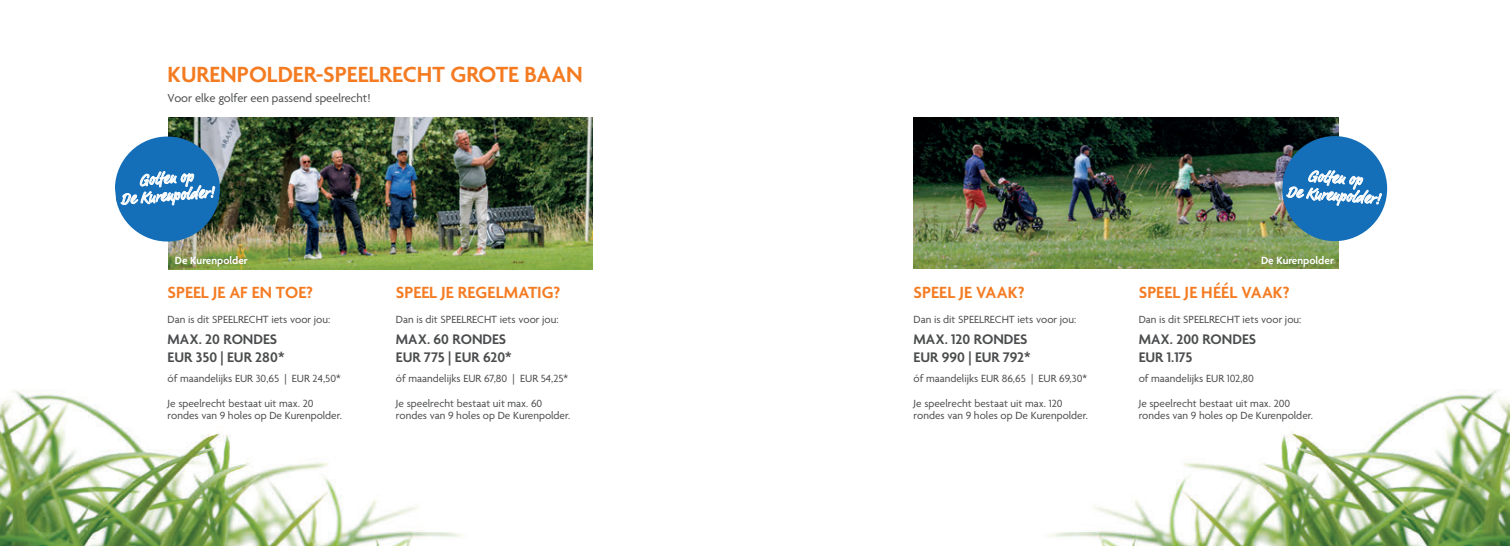
<style>
.page{position:relative;width:1510px;height:546px;background:#fff}
.page>*{position:absolute;margin:0;border:0;box-sizing:border-box;transform-origin:0 0}
.t1{font:600 23.75px "Agenda";color:#f47b21}
.t2{font:600 17.5px "Agenda";color:#f47b21}
.t3{font:16.12px/17.4px "Market OT";color:#fff;text-align:center}
.t4{font:600 15px/17.5px "Agenda";color:#4b4c4d}
.t5{font:12.5px "Agenda";color:#4b4c4d}
.t6{font:11.25px/12.5px "Agenda";color:#4b4c4d}
.t7{font:600 11.25px "Agenda";color:#fff}
</style>
<div class="page">
<img style="left:0;top:389px;width:1509px;height:157px">
<img style="left:913px;top:117px;width:425px;height:151px">
<img style="left:168px;top:117px;width:425px;height:152px">
<img style="left:224px;top:149px;width:5px;height:80px">
<svg style="left:115px;top:132px;width:109px;height:114px;background:#5790bb"></svg>
<img style="left:1278px;top:148px;width:110px;height:81px">
<svg style="left:1281px;top:136px;width:106px;height:106px;background:#4888b7"></svg>
<h1 class="t1" style="left:168px;top:62px;width:417px">KURENPOLDER-SPEELRECHT GROTE BAAN</h1>
<p class="t5" style="left:168px;top:92px;width:204px">Voor elke golfer een passend speelrecht!</p>
<h3 class="t3" style="left:119px;top:174px;width:95px;rotate:-4deg">Golfen op<br>De Kurenpolder!</h3>
<h3 class="t3" style="left:1288px;top:167px;width:95px;rotate:4deg">Golfen op<br>De Kurenpolder!</h3>
<p class="t7" style="left:175px;top:254px;width:74px">De Kurenpolder</p>
<p class="t7" style="left:1261px;top:254px;width:74px">De Kurenpolder</p>
<h2 class="t2" style="left:168px;top:283px;width:147px">SPEEL JE AF EN TOE?</h2>
<p class="t6" style="left:168px;top:313px;width:164px">Dan is dit SPEELRECHT iets voor jou:</p>
<h3 class="t4" style="left:168px;top:331px;width:118px">MAX. 20 RONDES<br>EUR 350 | EUR 280*</h3>
<p class="t6" style="left:168px;top:372px;width:175px">óf maandelijks EUR 30,65 | EUR 24,50*</p>
<p class="t6" style="left:168px;top:397px;width:176px">Je speelrecht bestaat uit max. 20 rondes van 9 holes op De Kurenpolder.</p>
<h2 class="t2" style="left:396px;top:283px;width:166px">SPEEL JE REGELMATIG?</h2>
<p class="t6" style="left:396px;top:313px;width:164px">Dan is dit SPEELRECHT iets voor jou:</p>
<h3 class="t4" style="left:396px;top:331px;width:117px">MAX. 60 RONDES<br>EUR 775 | EUR 620*</h3>
<p class="t6" style="left:396px;top:372px;width:174px">óf maandelijks EUR 67,80 | EUR 54,25*</p>
<p class="t6" style="left:396px;top:397px;width:176px">Je speelrecht bestaat uit max. 60 rondes van 9 holes op De Kurenpolder.</p>
<h2 class="t2" style="left:913px;top:283px;width:112px">SPEEL JE VAAK?</h2>
<p class="t6" style="left:913px;top:313px;width:164px">Dan is dit SPEELRECHT iets voor jou:</p>
<h3 class="t4" style="left:913px;top:331px;width:118px">MAX. 120 RONDES<br>EUR 990 | EUR 792*</h3>
<p class="t6" style="left:913px;top:372px;width:175px">óf maandelijks EUR 86,65 | EUR 69,30*</p>
<p class="t6" style="left:913px;top:397px;width:176px">Je speelrecht bestaat uit max. 120 rondes van 9 holes op De Kurenpolder.</p>
<h2 class="t2" style="left:1138px;top:283px;width:153px">SPEEL JE HÉÉL VAAK?</h2>
<p class="t6" style="left:1138px;top:313px;width:164px">Dan is dit SPEELRECHT iets voor jou:</p>
<h3 class="t4" style="left:1138px;top:331px;width:119px">MAX. 200 RONDES<br>EUR 1.175</h3>
<p class="t6" style="left:1138px;top:372px;width:117px">of maandelijks EUR 102,80</p>
<p class="t6" style="left:1138px;top:397px;width:176px">Je speelrecht bestaat uit max. 200 rondes van 9 holes op De Kurenpolder.</p>
</div>
